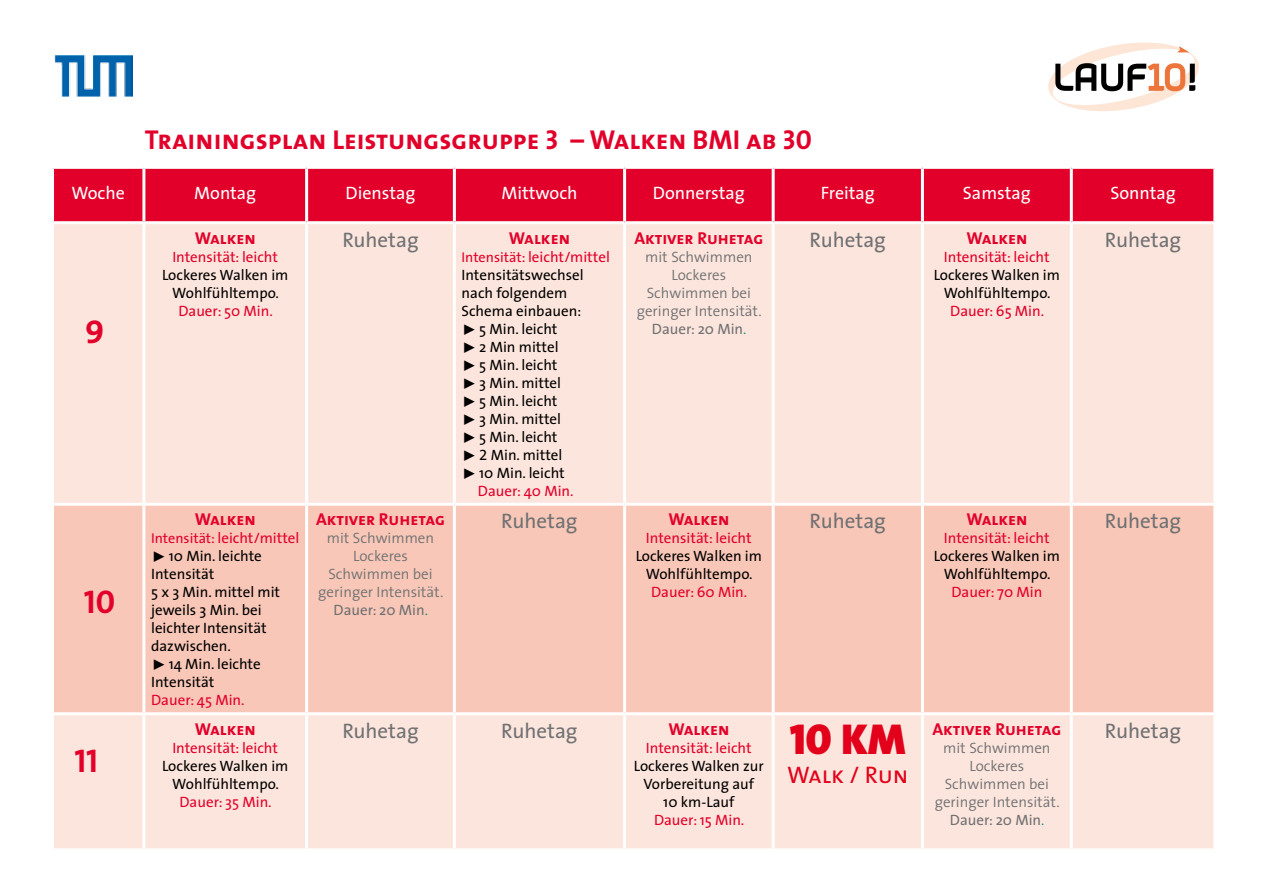
<style>
.page{position:relative;width:1263px;height:893px;background:#fff}
.page>*{position:absolute;margin:0;border:0;box-sizing:border-box;transform-origin:0 0}
.t1{font:43.5px "The Sans Black Caps";color:#e2001a}
.t2{font:33px "The Sans Bold Caps";color:#e2002a}
.t3{font:27.45px "The Sans Bold Caps";color:#e2002a}
.t4{font:24px "The Sans Caps";color:#e2001a}
.t5{font:21px "The Sans";color:#707173}
.t6{font:18px "The Sans";color:#fff}
.t7{font:17.25px "The Sans Bold Caps";color:#e2002a}
.t8{font:15px/18px "The Sans";color:#000;text-align:center}
.t9{font:15px "The Sans";color:#e2002a}
.t10{font:300 15px/18px "The Sans";color:#707173;text-align:center}
.s1{font-size:14.25px}
.s2{font-family:"The Sans Expert"}
.s3{font-weight:400}
.s4{color:#00957a}
.s5{font-size:14.25px;color:#e2002a}
.s6{color:#e2002a}
.s7{font-family:"The Sans";font-weight:900}
</style>
<div class="page">
<div style="left:54px;top:169px;width:1159px;height:52px;background:#e2002a"></div>
<div style="left:54px;top:224px;width:1159px;height:624px;background:#fce5dc"></div>
<div style="left:54px;top:506px;width:1159px;height:206px;background:#f8c7b7"></div>
<hr style="left:142px;top:169px;width:3px;height:52px;background:#fff">
<hr style="left:305px;top:169px;width:3px;height:52px;background:#fff">
<hr style="left:453px;top:169px;width:3px;height:52px;background:#fff">
<hr style="left:623px;top:169px;width:3px;height:52px;background:#fff">
<hr style="left:772px;top:169px;width:3px;height:52px;background:#fff">
<hr style="left:921px;top:169px;width:3px;height:52px;background:#fff">
<hr style="left:1070px;top:169px;width:3px;height:52px;background:#fff">
<hr style="left:142px;top:224px;width:3px;height:279px;background:#fff">
<hr style="left:305px;top:224px;width:3px;height:279px;background:#fff">
<hr style="left:453px;top:224px;width:3px;height:279px;background:#fff">
<hr style="left:623px;top:224px;width:3px;height:279px;background:#fff">
<hr style="left:772px;top:224px;width:3px;height:279px;background:#fff">
<hr style="left:921px;top:224px;width:3px;height:279px;background:#fff">
<hr style="left:1070px;top:224px;width:3px;height:279px;background:#fff">
<hr style="left:142px;top:506px;width:3px;height:206px;background:#fff">
<hr style="left:305px;top:506px;width:3px;height:206px;background:#fff">
<hr style="left:453px;top:506px;width:3px;height:206px;background:#fff">
<hr style="left:623px;top:506px;width:3px;height:206px;background:#fff">
<hr style="left:772px;top:506px;width:3px;height:206px;background:#fff">
<hr style="left:921px;top:506px;width:3px;height:206px;background:#fff">
<hr style="left:1070px;top:506px;width:3px;height:206px;background:#fff">
<hr style="left:142px;top:715px;width:3px;height:133px;background:#fff">
<hr style="left:305px;top:715px;width:3px;height:133px;background:#fff">
<hr style="left:453px;top:715px;width:3px;height:133px;background:#fff">
<hr style="left:623px;top:715px;width:3px;height:133px;background:#fff">
<hr style="left:772px;top:715px;width:3px;height:133px;background:#fff">
<hr style="left:921px;top:715px;width:3px;height:133px;background:#fff">
<hr style="left:1070px;top:715px;width:3px;height:133px;background:#fff">
<hr style="left:51px;top:503px;width:93px;height:3px;background:#fff">
<hr style="left:144px;top:503px;width:163px;height:3px;background:#fff">
<hr style="left:307px;top:503px;width:147px;height:3px;background:#fff">
<hr style="left:454px;top:503px;width:171px;height:3px;background:#fff">
<hr style="left:625px;top:503px;width:148px;height:3px;background:#fff">
<hr style="left:773px;top:503px;width:149px;height:3px;background:#fff">
<hr style="left:922px;top:503px;width:149px;height:3px;background:#fff">
<hr style="left:1071px;top:503px;width:145px;height:3px;background:#fff">
<hr style="left:51px;top:712px;width:93px;height:3px;background:#fff">
<hr style="left:144px;top:712px;width:163px;height:3px;background:#fff">
<hr style="left:307px;top:712px;width:147px;height:3px;background:#fff">
<hr style="left:454px;top:712px;width:171px;height:3px;background:#fff">
<hr style="left:625px;top:712px;width:148px;height:3px;background:#fff">
<hr style="left:773px;top:712px;width:149px;height:3px;background:#fff">
<hr style="left:922px;top:712px;width:149px;height:3px;background:#fff">
<hr style="left:1071px;top:712px;width:145px;height:3px;background:#fff">
<img style="left:54px;top:55px;width:78px;height:41px">
<svg style="left:1048px;top:43px;width:151px;height:68px"></svg>
<h3 class="t3" style="left:145px;top:117px;width:668px">Trainingsplan Leistungsgruppe 3 – Walken BMI ab 30</h3>
<p class="t6" style="left:71px;top:178px;width:55px">Woche</p>
<p class="t6" style="left:194px;top:178px;width:64px">Montag</p>
<p class="t6" style="left:345px;top:178px;width:72px">Dienstag</p>
<p class="t6" style="left:501px;top:178px;width:78px">Mittwoch</p>
<p class="t6" style="left:653px;top:178px;width:93px">Donnerstag</p>
<p class="t6" style="left:821px;top:178px;width:56px">Freitag</p>
<p class="t6" style="left:963px;top:178px;width:69px">Samstag</p>
<p class="t6" style="left:1110px;top:178px;width:67px">Sonntag</p>
<p class="t7" style="left:195px;top:223px;width:63px">Walken</p>
<p class="t9" style="left:172px;top:244px;width:107px">Intensität: leicht</p>
<p class="t8" style="left:162px;top:265px;width:128px">Lockeres Walken im<br>Wohlfühltempo.</p>
<p class="t9" style="left:178px;top:298px;width:96px">Dauer: 50 Min.</p>
<h3 class="t5" style="left:342px;top:222px;width:78px">Ruhetag</h3>
<p class="t7" style="left:509px;top:223px;width:63px">Walken</p>
<p class="t9" style="left:462px;top:244px;width:150px"><span class="s1">Intensität</span>: leicht/mittel</p>
<p class="t8" style="left:462px;top:265px;width:124px">Intensitätswechsel</p>
<p class="t8" style="left:462px;top:283px;width:107px">nach folgendem</p>
<p class="t8" style="left:462px;top:301px;width:121px">Schema einbauen:</p>
<p class="t8" style="left:462px;top:319px;width:97px"><span class="s2">˘</span> 5 Min. leicht</p>
<p class="t8" style="left:462px;top:337px;width:99px"><span class="s2">˘</span> 2 Min mittel</p>
<p class="t8" style="left:462px;top:355px;width:97px"><span class="s2">˘</span> 5 Min. leicht</p>
<p class="t8" style="left:462px;top:373px;width:101px"><span class="s2">˘</span> 3 Min. mittel</p>
<p class="t8" style="left:462px;top:391px;width:97px"><span class="s2">˘</span> 5 Min. leicht</p>
<p class="t8" style="left:462px;top:409px;width:101px"><span class="s2">˘</span> 3 Min. mittel</p>
<p class="t8" style="left:462px;top:427px;width:97px"><span class="s2">˘</span> 5 Min. leicht</p>
<p class="t8" style="left:462px;top:445px;width:102px"><span class="s2">˘ 2</span> Min. mittel</p>
<p class="t8" style="left:462px;top:463px;width:105px"><span class="s2">˘</span> 10 Min. leicht</p>
<p class="t9" style="left:478px;top:478px;width:97px">Dauer: 40 Min.</p>
<h3 class="t5" style="left:810px;top:222px;width:78px">Ruhetag</h3>
<p class="t7" style="left:966px;top:223px;width:63px">Walken</p>
<p class="t9" style="left:944px;top:244px;width:107px">Intensität: leicht</p>
<p class="t8" style="left:934px;top:265px;width:128px">Lockeres Walken im<br>Wohlfühltempo.</p>
<p class="t9" style="left:950px;top:298px;width:96px">Dauer: 65 Min.</p>
<h3 class="t5" style="left:1105px;top:222px;width:78px">Ruhetag</h3>
<p class="t7" style="left:634px;top:223px;width:130px">Aktiver Ruhetag</p>
<p class="t10" style="left:637px;top:247px;width:127px">mit Schwimmen<br>Lockeres<br>Schwimmen bei geringer Intensität.<br><span class="s3">Dauer: 20 Min</span><span class="s4">.</span></p>
<h2 class="t2" style="left:85px;top:304px;width:21px">9</h2>
<h2 class="t2" style="left:84px;top:574px;width:33px">10</h2>
<h2 class="t2" style="left:74px;top:733px;width:25px">11</h2>
<p class="t7" style="left:195px;top:505px;width:63px">Walken</p>
<p class="t8" style="left:151px;top:529px;width:150px;text-align:left"><span class="s5">Intensität</span><span class="s6">: leicht/mittel </span><span class="s2">˘</span> 10 Min. leichte<br>Intensität<br>5 x 3 Min. mittel mit jeweils 3 Min. bei leichter Intensität dazwischen.<br><span class="s2">˘</span> 14 Min. leichte<br>Intensität</p>
<p class="t9" style="left:151px;top:688px;width:95px">Dauer: 45 Min.</p>
<p class="t7" style="left:195px;top:714px;width:63px">Walken</p>
<p class="t9" style="left:172px;top:735px;width:107px">Intensität: leicht</p>
<p class="t8" style="left:162px;top:756px;width:128px">Lockeres Walken im<br>Wohlfühltempo.</p>
<p class="t9" style="left:179px;top:789px;width:94px">Dauer: 35 Min.</p>
<p class="t7" style="left:316px;top:505px;width:130px">Aktiver Ruhetag</p>
<p class="t10" style="left:318px;top:529px;width:127px">mit Schwimmen<br>Lockeres<br>Schwimmen bei geringer Intensität.<br><span class="s3">Dauer: 20 Min</span><span class="s4">.</span></p>
<h3 class="t5" style="left:501px;top:503px;width:78px">Ruhetag</h3>
<p class="t7" style="left:668px;top:505px;width:63px">Walken</p>
<p class="t9" style="left:646px;top:526px;width:107px">Intensität: leicht</p>
<p class="t8" style="left:636px;top:547px;width:128px">Lockeres Walken im<br>Wohlfühltempo.</p>
<p class="t9" style="left:651px;top:580px;width:98px">Dauer: 60 Min.</p>
<h3 class="t5" style="left:342px;top:713px;width:78px">Ruhetag</h3>
<h3 class="t5" style="left:501px;top:713px;width:78px">Ruhetag</h3>
<p class="t7" style="left:668px;top:714px;width:63px">Walken</p>
<p class="t9" style="left:646px;top:735px;width:107px">Intensität: leicht</p>
<p class="t8" style="left:634px;top:756px;width:131px">Lockeres Walken zur<br>Vorbereitung auf<br>10 km-Lauf</p>
<p class="t9" style="left:654px;top:807px;width:92px">Dauer: 15 Min.</p>
<h3 class="t5" style="left:810px;top:503px;width:78px">Ruhetag</h3>
<p class="t7" style="left:966px;top:505px;width:63px">Walken</p>
<p class="t9" style="left:944px;top:526px;width:107px">Intensität: leicht</p>
<p class="t8" style="left:934px;top:547px;width:128px">Lockeres Walken im<br>Wohlfühltempo.</p>
<p class="t9" style="left:951px;top:580px;width:92px">Dauer: 70 Min</p>
<h1 class="t1" style="left:790px;top:702px;width:117px">10 <span class="s7">KM</span></h1>
<h3 class="t4" style="left:787px;top:755px;width:123px">Walk / Run</h3>
<p class="t7" style="left:932px;top:714px;width:130px">Aktiver Ruhetag</p>
<p class="t10" style="left:935px;top:738px;width:127px">mit Schwimmen<br>Lockeres<br>Schwimmen bei geringer Intensität.<br><span class="s3">Dauer: 20 Min</span><span class="s4">.</span></p>
<h3 class="t5" style="left:1105px;top:503px;width:78px">Ruhetag</h3>
<h3 class="t5" style="left:1105px;top:713px;width:78px">Ruhetag</h3>
</div>
